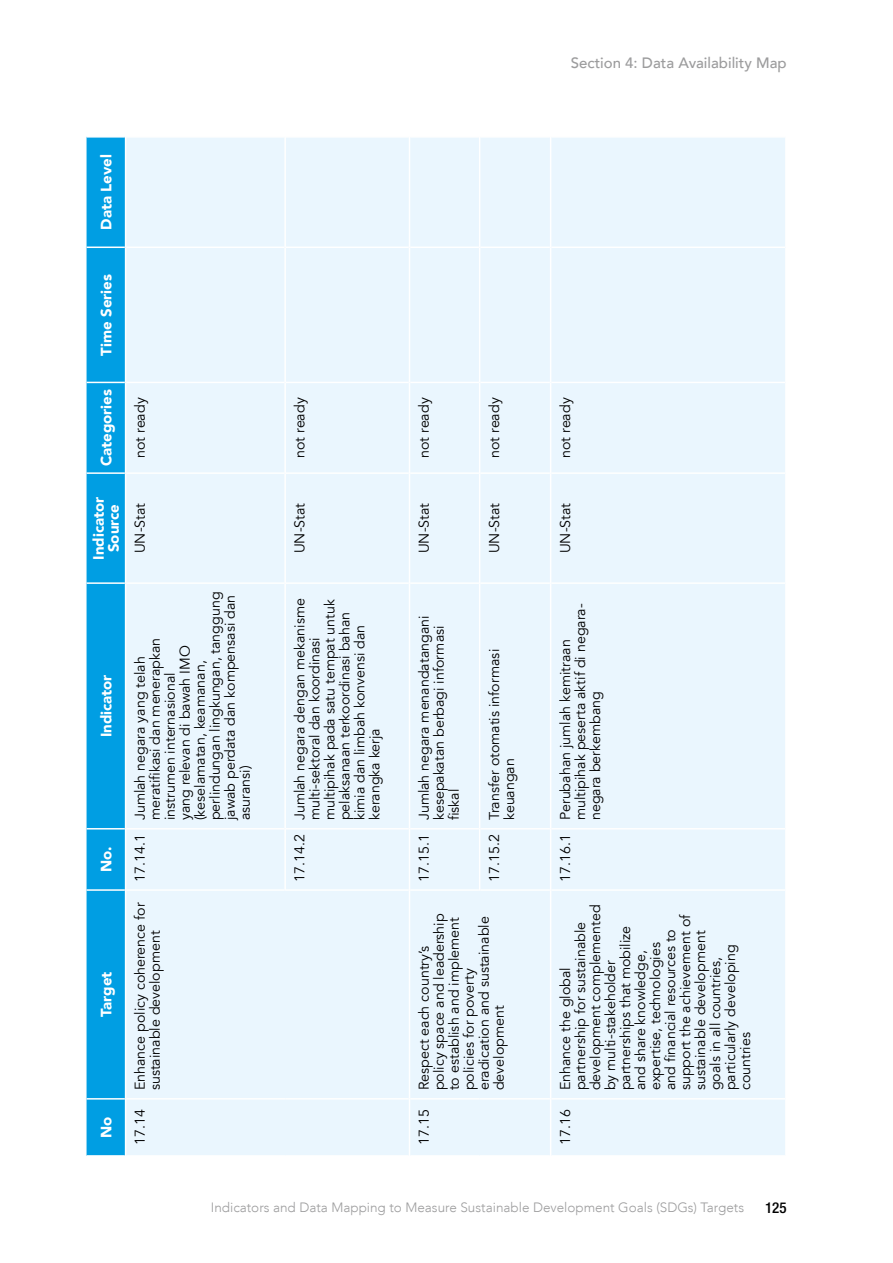
<style>
.page{position:relative;width:893px;height:1263px;background:#fff}
.page>*{position:absolute;margin:0;border:0;box-sizing:border-box;transform-origin:0 0}
.t1{font:900 15px/15px "Avenir LT";color:#fff;text-align:center}
.t2{font:500 15px "Avenir LT";color:#9c9c9d}
.t3{font:500 condensed 15px "Helvetica Neue LT Std";color:#000}
.t4{font:14.25px/15px "Avenir LT";color:#000}
.t5{font:300 13.5px "Avenir LT";color:#9c9c9d}
</style>
<div class="page">
<div style="left:87px;top:138px;width:38px;height:1017px;background:#009ee3"></div>
<div style="left:126px;top:138px;width:659px;height:1017px;background:#eaf6fe"></div>
<hr style="left:87px;top:1098px;width:38px;height:1px;background:#fff">
<hr style="left:87px;top:889px;width:38px;height:2px;background:#fff">
<hr style="left:87px;top:828px;width:38px;height:1px;background:#fff">
<hr style="left:87px;top:582px;width:38px;height:2px;background:#fff">
<hr style="left:87px;top:472px;width:38px;height:2px;background:#fff">
<hr style="left:87px;top:382px;width:38px;height:1px;background:#fff">
<hr style="left:87px;top:247px;width:38px;height:1px;background:#fff">
<hr style="left:126px;top:1098px;width:159px;height:1px;background:#fff">
<hr style="left:126px;top:889px;width:158px;height:2px;background:#fff">
<hr style="left:126px;top:828px;width:158px;height:1px;background:#fff">
<hr style="left:126px;top:582px;width:158px;height:2px;background:#fff">
<hr style="left:126px;top:472px;width:158px;height:2px;background:#fff">
<hr style="left:126px;top:382px;width:158px;height:1px;background:#fff">
<hr style="left:126px;top:247px;width:158px;height:1px;background:#fff">
<hr style="left:285px;top:1098px;width:124px;height:1px;background:#fff">
<hr style="left:284px;top:829px;width:2px;height:62px;background:#fff">
<hr style="left:286px;top:889px;width:123px;height:2px;background:#fff">
<hr style="left:284px;top:583px;width:2px;height:246px;background:#fff">
<hr style="left:286px;top:828px;width:123px;height:1px;background:#fff">
<hr style="left:284px;top:473px;width:2px;height:110px;background:#fff">
<hr style="left:286px;top:582px;width:123px;height:2px;background:#fff">
<hr style="left:284px;top:382px;width:2px;height:91px;background:#fff">
<hr style="left:286px;top:472px;width:123px;height:2px;background:#fff">
<hr style="left:284px;top:247px;width:2px;height:135px;background:#fff">
<hr style="left:286px;top:382px;width:123px;height:1px;background:#fff">
<hr style="left:284px;top:136px;width:2px;height:111px;background:#fff">
<hr style="left:286px;top:247px;width:123px;height:1px;background:#fff">
<hr style="left:409px;top:1099px;width:1px;height:58px;background:#fff">
<hr style="left:409px;top:890px;width:1px;height:209px;background:#fff">
<hr style="left:410px;top:1098px;width:70px;height:1px;background:#fff">
<hr style="left:409px;top:829px;width:1px;height:61px;background:#fff">
<hr style="left:410px;top:889px;width:69px;height:2px;background:#fff">
<hr style="left:409px;top:583px;width:1px;height:246px;background:#fff">
<hr style="left:410px;top:828px;width:69px;height:1px;background:#fff">
<hr style="left:409px;top:473px;width:1px;height:110px;background:#fff">
<hr style="left:410px;top:582px;width:69px;height:2px;background:#fff">
<hr style="left:409px;top:382px;width:1px;height:91px;background:#fff">
<hr style="left:410px;top:472px;width:69px;height:2px;background:#fff">
<hr style="left:409px;top:247px;width:1px;height:135px;background:#fff">
<hr style="left:410px;top:382px;width:69px;height:1px;background:#fff">
<hr style="left:409px;top:136px;width:1px;height:111px;background:#fff">
<hr style="left:410px;top:247px;width:69px;height:1px;background:#fff">
<hr style="left:480px;top:1098px;width:70px;height:1px;background:#fff">
<hr style="left:479px;top:829px;width:1px;height:62px;background:#fff">
<hr style="left:480px;top:889px;width:70px;height:2px;background:#fff">
<hr style="left:479px;top:583px;width:1px;height:246px;background:#fff">
<hr style="left:480px;top:828px;width:70px;height:1px;background:#fff">
<hr style="left:479px;top:473px;width:1px;height:110px;background:#fff">
<hr style="left:480px;top:582px;width:70px;height:2px;background:#fff">
<hr style="left:479px;top:382px;width:1px;height:91px;background:#fff">
<hr style="left:480px;top:472px;width:70px;height:2px;background:#fff">
<hr style="left:479px;top:247px;width:1px;height:135px;background:#fff">
<hr style="left:480px;top:382px;width:70px;height:1px;background:#fff">
<hr style="left:479px;top:136px;width:1px;height:111px;background:#fff">
<hr style="left:480px;top:247px;width:70px;height:1px;background:#fff">
<hr style="left:550px;top:1099px;width:1px;height:58px;background:#fff">
<hr style="left:550px;top:890px;width:1px;height:209px;background:#fff">
<hr style="left:551px;top:1098px;width:234px;height:1px;background:#fff">
<hr style="left:550px;top:829px;width:1px;height:61px;background:#fff">
<hr style="left:551px;top:889px;width:234px;height:2px;background:#fff">
<hr style="left:550px;top:583px;width:1px;height:246px;background:#fff">
<hr style="left:551px;top:828px;width:234px;height:1px;background:#fff">
<hr style="left:550px;top:473px;width:1px;height:110px;background:#fff">
<hr style="left:551px;top:582px;width:234px;height:2px;background:#fff">
<hr style="left:550px;top:382px;width:1px;height:91px;background:#fff">
<hr style="left:551px;top:472px;width:234px;height:2px;background:#fff">
<hr style="left:550px;top:247px;width:1px;height:135px;background:#fff">
<hr style="left:551px;top:382px;width:234px;height:1px;background:#fff">
<hr style="left:550px;top:136px;width:1px;height:111px;background:#fff">
<hr style="left:551px;top:247px;width:234px;height:1px;background:#fff">
<p class="t2" style="left:571px;top:54px;width:217px">Section 4: Data Availability Map</p>
<p class="t1" style="left:99px;top:230px;width:77px;rotate:-90deg">Data Level</p>
<p class="t1" style="left:99px;top:356px;width:83px;rotate:-90deg">Time Series</p>
<p class="t1" style="left:99px;top:466px;width:79px;rotate:-90deg">Categories</p>
<p class="t1" style="left:91px;top:560px;width:65px;rotate:-90deg">Indicator<br>Source</p>
<p class="t1" style="left:99px;top:737px;width:65px;rotate:-90deg">Indicator</p>
<p class="t1" style="left:99px;top:872px;width:27px;rotate:-90deg">No.</p>
<p class="t1" style="left:99px;top:1017px;width:47px;rotate:-90deg">Target</p>
<p class="t1" style="left:99px;top:1138px;width:23px;rotate:-90deg">No</p>
<p class="t4" style="left:133px;top:458px;width:62px;rotate:-90deg">not ready</p>
<p class="t4" style="left:133px;top:553px;width:52px;rotate:-90deg">UN-Stat</p>
<p class="t4" style="left:133px;top:820px;width:230px;text-indent:-61px;rotate:-90deg">17.14.1 Jumlah negara yang telah meratifikasi dan menerapkan instrumen internasional<br>yang relevan di bawah IMO (keselamatan, keamanan, perlindungan lingkungan, tanggung jawab perdata dan kompensasi dan asuransi)</p>
<p class="t4" style="left:133px;top:1090px;width:189px;rotate:-90deg">Enhance policy coherence for sustainable development</p>
<p class="t4" style="left:133px;top:1145px;width:37px;rotate:-90deg">17.14</p>
<p class="t4" style="left:292px;top:458px;width:62px;rotate:-90deg">not ready</p>
<p class="t4" style="left:292px;top:553px;width:52px;rotate:-90deg">UN-Stat</p>
<p class="t4" style="left:292px;top:820px;width:224px;text-indent:-61px;rotate:-90deg">17.14.2 Jumlah negara dengan mekanisme multi-sektoral dan koordinasi multipihak pada satu tempat untuk pelaksanaan terkoordinasi bahan kimia dan limbah konvensi dan kerangka kerja</p>
<p class="t4" style="left:417px;top:458px;width:62px;rotate:-90deg">not ready</p>
<p class="t4" style="left:417px;top:553px;width:52px;rotate:-90deg">UN-Stat</p>
<p class="t4" style="left:417px;top:820px;width:206px;text-indent:-61px;rotate:-90deg">17.15.1 Jumlah negara menandatangani kesepakatan berbagi informasi fiskal</p>
<p class="t4" style="left:487px;top:458px;width:62px;rotate:-90deg">not ready</p>
<p class="t4" style="left:487px;top:553px;width:52px;rotate:-90deg">UN-Stat</p>
<p class="t4" style="left:487px;top:820px;width:173px;text-indent:-61px;rotate:-90deg">17.15.2 Transfer otomatis informasi keuangan</p>
<p class="t4" style="left:417px;top:1090px;width:178px;rotate:-90deg">Respect each country’s policy space and leadership to establish and implement policies for poverty eradication and sustainable development</p>
<p class="t4" style="left:417px;top:1145px;width:37px;rotate:-90deg">17.15</p>
<p class="t4" style="left:558px;top:458px;width:62px;rotate:-90deg">not ready</p>
<p class="t4" style="left:558px;top:553px;width:52px;rotate:-90deg">UN-Stat</p>
<p class="t4" style="left:558px;top:820px;width:218px;text-indent:-61px;rotate:-90deg">17.16.1 Perubahan jumlah kemitraan multipihak peserta aktif di negara&shy;negara berkembang</p>
<p class="t4" style="left:558px;top:1090px;width:187px;rotate:-90deg">Enhance the global partnership for sustainable development complemented by multi-stakeholder partnerships that mobilize and share knowledge, expertise, technologies<br>and financial resources to support the achievement of sustainable development goals in all countries, particularly developing countries</p>
<p class="t4" style="left:558px;top:1145px;width:37px;rotate:-90deg">17.16</p>
<p class="t5" style="left:211px;top:1200px;width:535px">Indicators and Data Mapping to Measure Sustainable Development Goals (SDGs) Targets</p>
<p class="t3" style="left:765px;top:1199px;width:23px">125</p>
</div>
